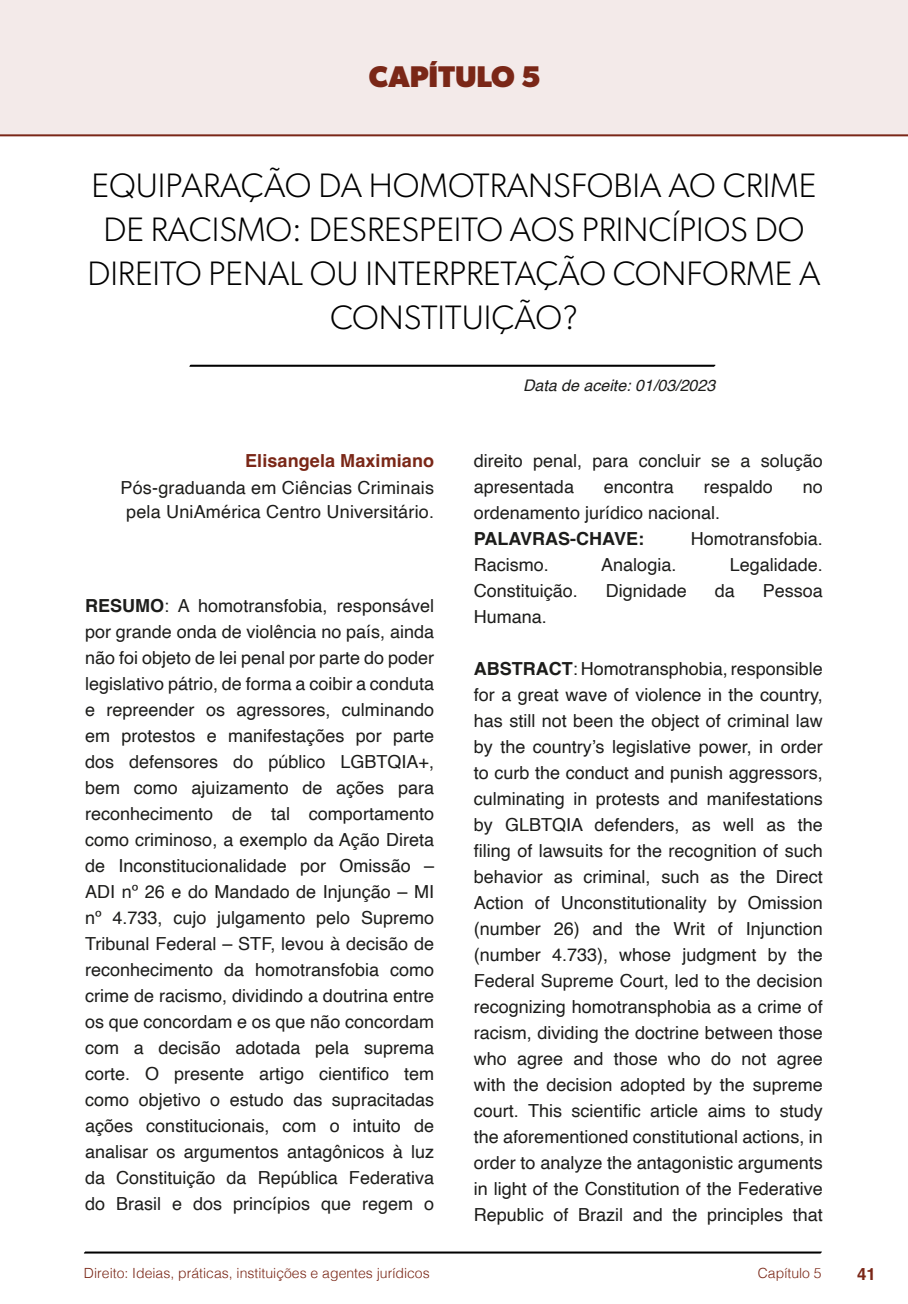
<style>
.page{position:relative;width:908px;height:1304px;background:#fff}
.page>*{position:absolute;margin:0;border:0;box-sizing:border-box;transform-origin:0 0}
.t1{font:300 34px/44px "Gibson";color:#000;text-align:center}
.t2{font:700 30px "Gibson";color:#7a2717}
.t3{font:18px/26px "Helvetica";color:#1d1d1b;text-align:justify}
.t4{font:700 18px "Helvetica";letter-spacing:.005em;color:#7a2717}
.t5{font:700 18px "Helvetica";color:#1d1d1b}
.t6{font:700 16.8px "Helvetica";color:#7a2717}
.t7{font:italic 16px "Helvetica";color:#1d1d1b}
.t8{font:300 14px "Helvetica";color:#7a2717}
.s1{font-weight:700}
</style>
<div class="page">
<svg style="left:84px;top:1251px;width:737px;height:3px;background:#515151"></svg>
<svg style="left:189px;top:364px;width:526px;height:3px;background:#4f4f4f"></svg>
<div style="left:0;top:0;width:907px;height:136px;background:#f3eae9"></div>
<div style="left:44px;top:72px;width:68px;height:61px;background:#f3eae9"></div>
<h2 class="t2" style="left:369px;top:58px;width:173px">CAPÍTULO 5</h2>
<h1 class="t1" style="left:87px;top:163px;width:734px">EQUIPARAÇÃO DA HOMOTRANSFOBIA AO CRIME DE RACISMO: DESRESPEITO AOS PRINCÍPIOS DO DIREITO PENAL OU INTERPRETAÇÃO CONFORME A CONSTITUIÇÃO?</h1>
<p class="t4" style="left:245px;top:450px;width:190px">Elisangela Maximiano</p>
<p class="t3" style="left:120px;top:477px;width:315px;line-height:24px;text-align:center">Pós-graduanda em Ciências Criminais pela UniAmérica Centro Universitário.</p>
<p class="t3" style="left:85px;top:594px;width:350px"><span class="s1">RESUMO</span>: A homotransfobia, responsável por grande onda de violência no país, ainda não foi objeto de lei penal por parte do poder legislativo pátrio, de forma a coibir a conduta e repreender os agressores, culminando em protestos e manifestações por parte dos defensores do público LGBTQIA+, bem como ajuizamento de ações para reconhecimento de tal comportamento como criminoso, a exemplo da Ação Direta de Inconstitucionalidade por Omissão – ADI nº 26 e do Mandado de Injunção – MI nº 4.733, cujo julgamento pelo Supremo Tribunal Federal – STF, levou à decisão de reconhecimento da homotransfobia como crime de racismo, dividindo a doutrina entre os que concordam e os que não concordam com a decisão adotada pela suprema corte. O presente artigo cientifico tem como objetivo o estudo das supracitadas ações constitucionais, com o intuito de analisar os argumentos antagônicos à luz da Constituição da República Federativa do Brasil e dos princípios que regem o</p>
<p class="t7" style="left:523px;top:373px;width:194px">Data de aceite: 01/03/2023</p>
<p class="t3" style="left:473px;top:448px;width:350px">direito penal, para concluir se a solução apresentada</p>
<p class="t3" style="left:603px;top:474px;width:72px">encontra</p>
<p class="t3" style="left:703px;top:474px;width:71px">respaldo</p>
<p class="t3" style="left:802px;top:474px;width:22px">no</p>
<p class="t3" style="left:473px;top:500px;width:248px">ordenamento jurídico nacional.</p>
<p class="t5" style="left:473px;top:528px;width:172px">PALAVRAS-CHAVE:</p>
<p class="t3" style="left:690px;top:526px;width:134px">Homotransfobia.</p>
<p class="t3" style="left:473px;top:552px;width:77px">Racismo.</p>
<p class="t3" style="left:601px;top:552px;width:77px">Analogia.</p>
<p class="t3" style="left:729px;top:552px;width:95px">Legalidade.</p>
<p class="t3" style="left:473px;top:578px;width:106px">Constituição.</p>
<p class="t3" style="left:605px;top:578px;width:83px">Dignidade</p>
<p class="t3" style="left:714px;top:578px;width:22px">da</p>
<p class="t3" style="left:762px;top:578px;width:62px">Pessoa</p>
<p class="t3" style="left:473px;top:604px;width:75px">Humana.</p>
<p class="t3" style="left:473px;top:656px;width:350px"><span class="s1">ABSTRACT</span>: Homotransphobia, responsible for a great wave of violence in the country, has still not been the object of criminal law by the country’s legislative power, in order to curb the conduct and punish aggressors, culminating in protests and manifestations by GLBTQIA defenders, as well as the filing of lawsuits for the recognition of such behavior as criminal, such as the Direct Action of Unconstitutionality by Omission (number 26) and the Writ of Injunction (number 4.733), whose judgment by the Federal Supreme Court, led to the decision recognizing homotransphobia as a crime of racism, dividing the doctrine between those who agree and those who do not agree with the decision adopted by the supreme court. This scientific article aims to study the aforementioned constitutional actions, in order to analyze the antagonistic arguments in light of the Constitution of the Federative Republic of Brazil and the principles that</p>
<p class="t8" style="left:84px;top:1261px;width:347px">Direito: Ideias, práticas, instituições e agentes jurídicos</p>
<p class="t8" style="left:757px;top:1261px;width:65px">Capítulo 5</p>
<p class="t6" style="left:856px;top:1264px;width:20px">41</p>
</div>
